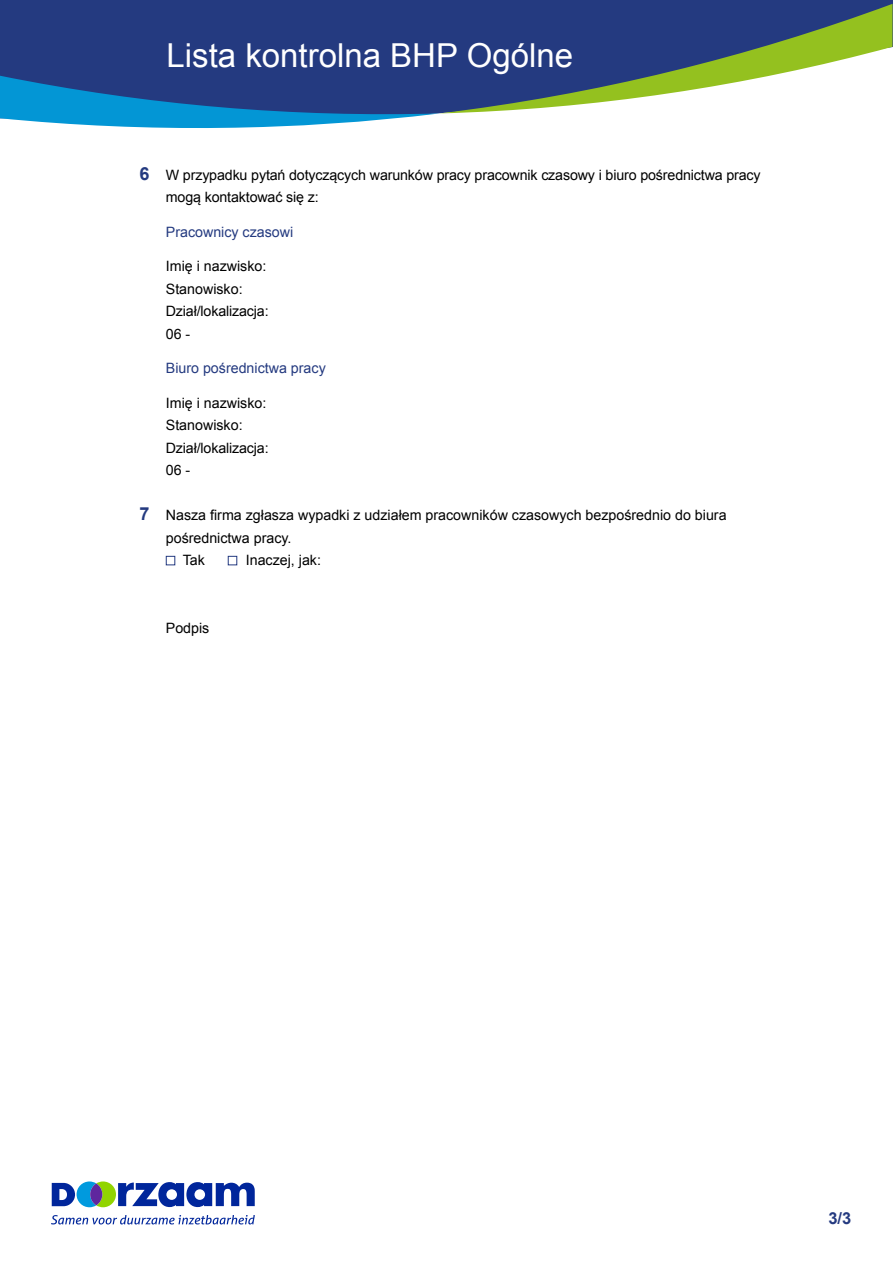
<style>
.page{position:relative;width:893px;height:1263px;background:#fff}
.page>*{position:absolute;margin:0;border:0;box-sizing:border-box;transform-origin:0 0}
.t1{font:33px "Arial";color:#fff}
.t2{font:700 16.5px "Arial";color:#243a80}
.t3{font:14.25px/22.5px "Arial";color:#000}
.t4{font:14.25px "Arial";color:#243a80}
.s1{font-weight:700;font-size:18px;color:#243a80}
</style>
<div class="page">
<svg style="left:52px;top:1181px;width:203px;height:26px"></svg>
<svg style="left:51px;top:1215px;width:204px;height:9px"></svg>
<div style="left:0;top:0;width:893px;height:114px;background:#243a80"></div>
<svg style="left:0;top:76px;width:440px;height:52px;background:#276eac"></svg>
<svg style="left:440px;top:4px;width:452px;height:109px;fill:#243a80"></svg>
<div style="left:166px;top:556px;width:9px;height:9px;border:1px solid #243a80"></div>
<div style="left:228px;top:556px;width:9px;height:9px;border:1px solid #243a80"></div>
<h1 class="t1" style="left:166px;top:34px;width:408px">Lista kontrolna BHP Ogólne</h1>
<p class="t3" style="left:166px;top:164px;width:596px;text-indent:-26px"><span class="s1">6</span> W przypadku pytań dotyczących warunków pracy pracownik czasowy i biuro pośrednictwa pracy mogą kontaktować się z:</p>
<p class="t4" style="left:166px;top:222px;width:129px">Pracownicy czasowi</p>
<p class="t3" style="left:166px;top:255px;width:104px">Imię i nazwisko:<br>Stanowisko:<br>Dział/lokalizacja:<br>06 -</p>
<p class="t4" style="left:166px;top:359px;width:161px">Biuro pośrednictwa pracy</p>
<p class="t3" style="left:166px;top:392px;width:104px">Imię i nazwisko:<br>Stanowisko:<br>Dział/lokalizacja:<br>06 -</p>
<p class="t3" style="left:140px;top:504px;width:588px"><span class="s1">7</span> Nasza firma zgłasza wypadki z udziałem pracowników czasowych bezpośrednio do biura</p>
<p class="t3" style="left:166px;top:527px;width:127px">pośrednictwa pracy.</p>
<p class="t3" style="left:183px;top:549px;width:24px">Tak</p>
<p class="t3" style="left:246px;top:549px;width:77px">Inaczej, jak:</p>
<p class="t3" style="left:166px;top:617px;width:45px">Podpis</p>
<p class="t2" style="left:828px;top:1207px;width:24px">3/3</p>
</div>
